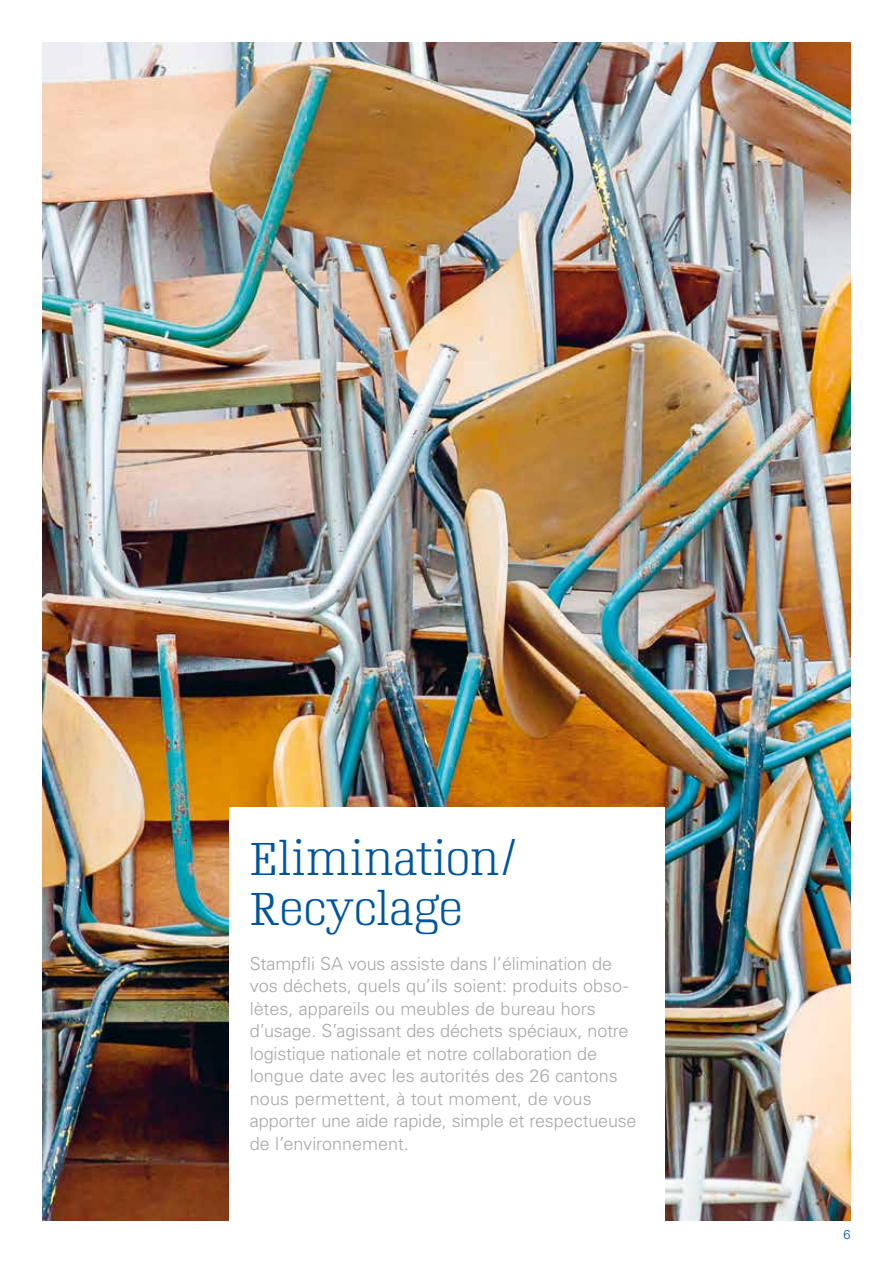
<style>
.page{position:relative;width:893px;height:1263px;background:#fff}
.page>*{position:absolute;margin:0;border:0;box-sizing:border-box;transform-origin:0 0}
.t1{font:300 45px/49.5px "Napoleon";letter-spacing:.02em;color:#00559f}
.t2{font:300 18px/22.5px "Univers";letter-spacing:-.005em;color:#a7a8aa}
.t3{font:300 12.75px "Univers";color:#00559f}
</style>
<div class="page">
<img style="left:43px;top:43px;width:807px;height:1177px">
<div style="left:229px;top:808px;width:435px;height:455px;background:#fff"></div>
<h1 class="t1" style="left:250px;top:834px;width:269px">Elimination/<br>Recyclage</h1>
<p class="t2" style="left:250px;top:951px;width:388px">Stampfli SA vous assiste dans l’élimination de vos déchets, quels qu’ils soient: produits obso&shy;lètes, appareils ou meubles de bureau hors d’usage. S’agissant des déchets spéciaux, notre logistique nationale et notre collaboration de longue date avec les autorités des 26 cantons nous permettent, à tout moment, de vous apporter une aide rapide, simple et respectueuse de l’environnement.</p>
<p class="t3" style="left:843px;top:1226px;width:9px">6</p>
</div>
